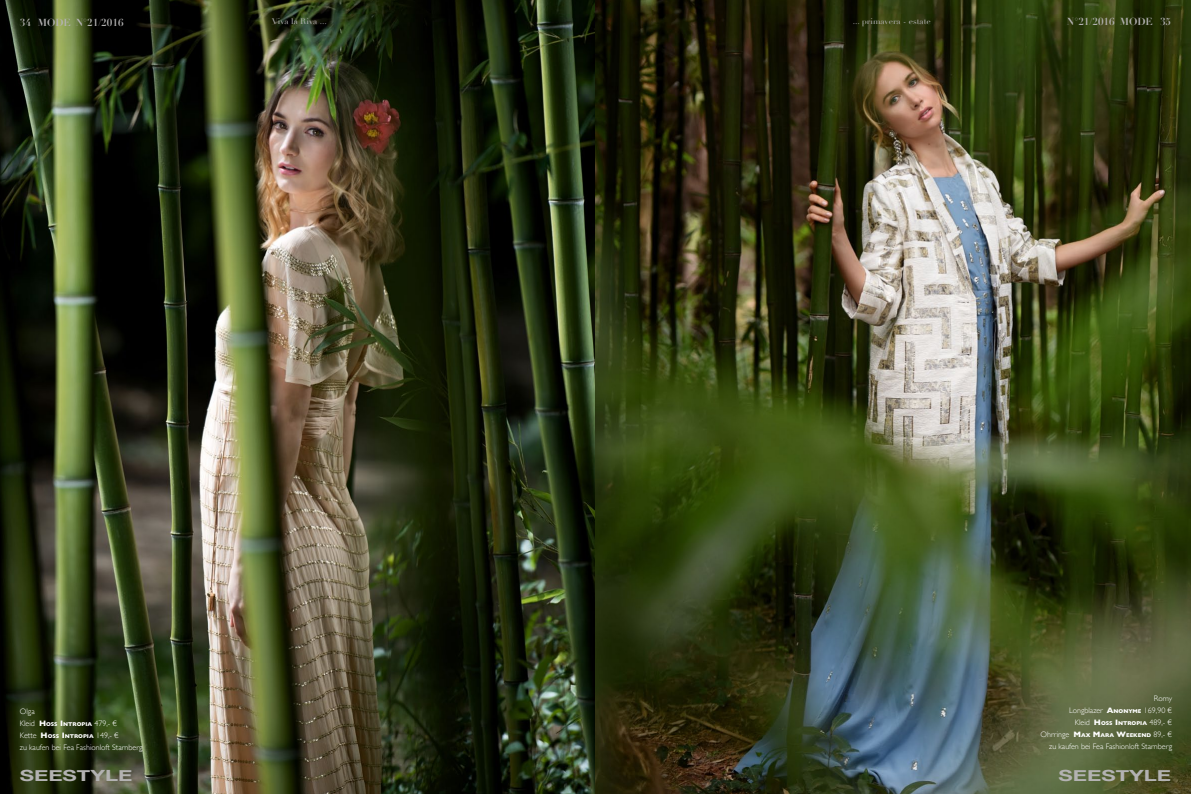
<style>
.page{position:relative;width:1191px;height:794px;background:#fff}
.page>*{position:absolute;margin:0;border:0;box-sizing:border-box;transform-origin:0 0}
.t1{font:700 15.4px "Helvetica Neue";color:#b3b2b2;scale:1.43 1}
.t2{font:700 10px "Didot";color:#b3b2b2}
.t3{font:300 8px/12px "Gill Sans";color:#fff}
.t4{font:8px "Didot";color:#b3b2b2;scale:1.08 1}
.s1{font-weight:700}
.s2{font-weight:700;font-size:5.6px}
</style>
<div class="page">
<img style="left:0;top:0;width:1191px;height:794px">
<p class="t2" style="left:1160px;top:15px;width:13px">35</p>
<p class="t2" style="left:38px;top:16px;width:87px">MODE N°21/2016</p>
<p class="t4" style="left:272px;top:17px;width:52px">Viva la Riva ...</p>
<p class="t2" style="left:1067px;top:15px;width:87px">N°21/2016 MODE</p>
<p class="t2" style="left:20px;top:16px;width:13px">34</p>
<p class="t4" style="left:852px;top:17px;width:74px">... primavera - estate</p>
<p class="t3" style="left:20px;top:705px;width:124px">Olga<br>Kleid <span class="s1">H</span><span class="s2">OSS</span> <span class="s1">I</span><span class="s2">NTROPIA</span> 479,- €<br>Kette <span class="s1">H</span><span class="s2">OSS</span> <span class="s1">I</span><span class="s2">NTROPIA</span> 149,- €<br>zu kaufen bei Fea Fashionloft Starnberg</p>
<h1 class="t1" style="left:20px;top:763px;width:80px">SEESTYLE</h1>
<p class="t3" style="left:1040px;top:692px;width:133px;text-align:right">Romy<br>Longblazer <span class="s1">A</span><span class="s2">NONYM E</span> 169,90 €<br>Kleid <span class="s1">H</span><span class="s2">OSS</span> <span class="s1">I</span><span class="s2">NTROPIA</span> 489,- €<br>Ohrringe <span class="s1">M</span><span class="s2">AX</span> <span class="s1">M</span><span class="s2">ARA</span> <span class="s1">W</span><span class="s2">EEKEND</span> 89,- € zu kaufen bei Fea Fashionloft Starnberg</p>
<h1 class="t1" style="left:1058px;top:763px;width:80px">SEESTYLE</h1>
</div>
